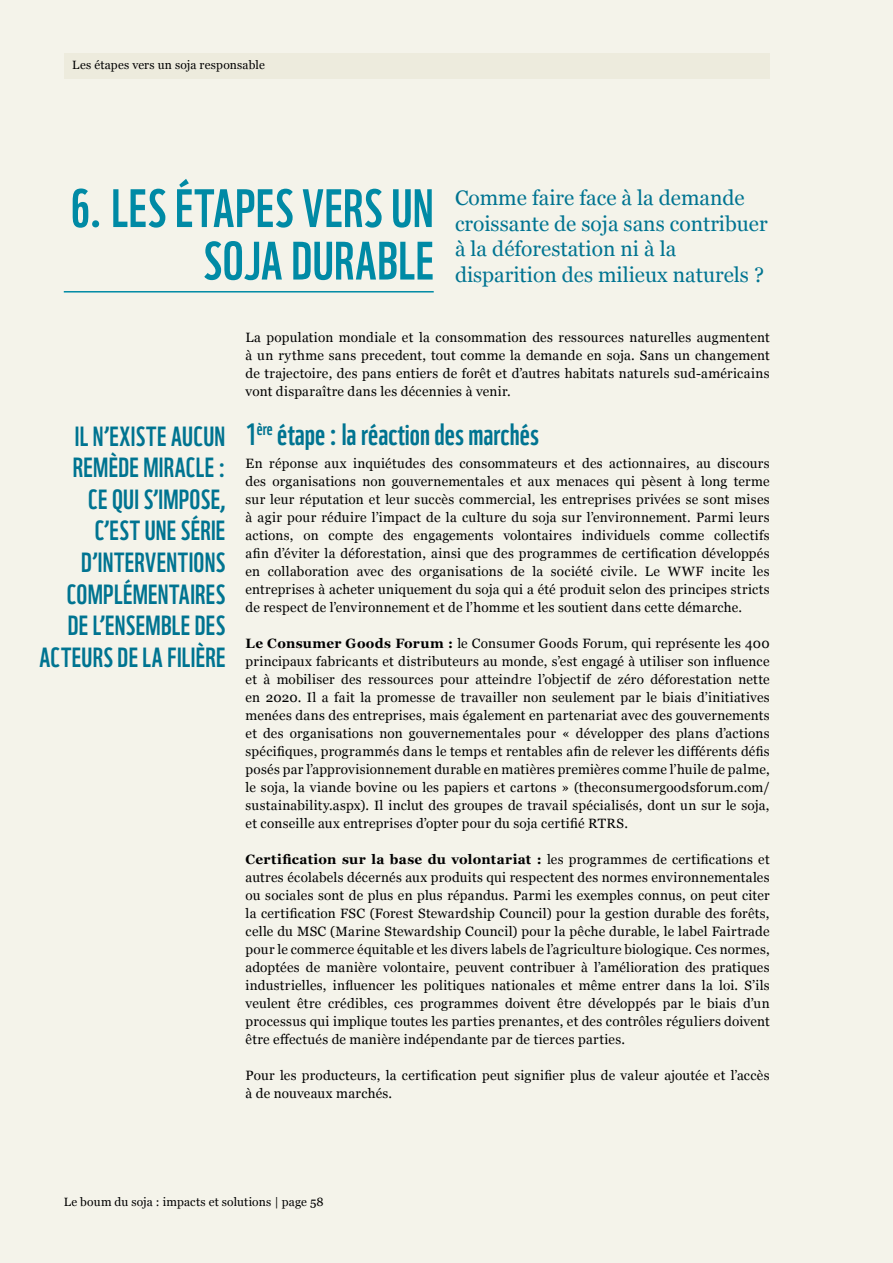
<style>
.page{position:relative;width:893px;height:1263px;background:#f4f3ea}
.page>*{position:absolute;margin:0;border:0;box-sizing:border-box;transform-origin:0 0}
.t1{font:52.5px/52.5px "WWF";color:#008aa5}
.t2{font:30px "WWF";color:#007491}
.t3{font:27px/31.5px "WWF";letter-spacing:.015em;color:#007491;text-align:right}
.t4{font:21px/25.5px "Georgia";color:#007491}
.t5{font:13.5px/18px "Georgia";letter-spacing:.02em;color:#000;text-align:justify}
.t6{font:12px "Georgia";letter-spacing:.02em;color:#000}
.s1{font-weight:700}
</style>
<div class="page">
<hr style="left:64px;top:291px;width:370px;height:1px;background:#008aa5">
<div style="left:64px;top:53px;width:706px;height:26px;background:#edebdd"></div>
<p class="t6" style="left:72px;top:56px;width:194px">Les étapes vers un soja responsable</p>
<h1 class="t1" style="left:203px;top:177px;width:209px;text-indent:-133px">6. LES ÉTAPES VERS UN<br>SOJA</h1>
<h1 class="t1" style="left:291px;top:229px;width:21px">DURABLE</h1>
<h3 class="t4" style="left:455px;top:184px;width:314px">Comme faire face à la demande croissante de soja sans contribuer à la déforestation ni à la disparition des milieux naturels ?</h3>
<h3 class="t3" style="left:39px;top:418px;width:187px">IL N’EXISTE AUCUN<br>REMÈDE MIRACLE :<br>CE QUI S’IMPOSE,<br>C’EST UNE SÉRIE<br>D’INTERVENTIONS<br>COMPLÉMENTAIRES<br>DE L’ENSEMBLE DES<br>ACTEURS DE LA FILIÈRE</h3>
<p class="t5" style="left:246px;top:328px;width:526px">La population mondiale et la consommation des ressources naturelles augmentent à un rythme sans precedent, tout comme la demande en soja. Sans un changement de trajectoire, des pans entiers de forêt et d’autres habitats naturels sud-américains vont disparaître dans les décennies à venir.</p>
<h2 class="t2" style="left:246px;top:411px;width:295px">1<sup>ÈRE</sup> ÉTAPE : LA RÉACTION DES MARCHÉS</h2>
<p class="t5" style="left:246px;top:454px;width:526px">En réponse aux inquiétudes des consommateurs et des actionnaires, au discours des organisations non gouvernementales et aux menaces qui pèsent à long terme sur leur réputation et leur succès commercial, les entreprises privées se sont mises à agir pour réduire l’impact de la culture du soja sur l’environnement. Parmi leurs actions, on compte des engagements volontaires individuels comme collectifs afin d’éviter la déforestation, ainsi que des programmes de certification développés en collaboration avec des organisations de la société civile. Le WWF incite les entreprises à acheter uniquement du soja qui a été produit selon des principes stricts de respect de l’environnement et de l’homme et les soutient dans cette démarche.</p>
<p class="t5" style="left:246px;top:634px;width:526px"><span class="s1">Le Consumer Goods Forum :</span> le Consumer Goods Forum, qui représente les 400 principaux fabricants et distributeurs au monde, s’est engagé à utiliser son influence et à mobiliser des ressources pour atteindre l’objectif de zéro déforestation nette en 2020. Il a fait la promesse de travailler non seulement par le biais d’initiatives menées dans des entreprises, mais également en partenariat avec des gouvernements et des organisations non gouvernementales pour « développer des plans d’actions spécifiques, programmés dans le temps et rentables afin de relever les différents défis posés par l’approvisionnement durable en matières premières comme l’huile de palme, le soja, la viande bovine ou les papiers et cartons » (theconsumergoodsforum.com/ sustainability.aspx). Il inclut des groupes de travail spécialisés, dont un sur le soja, et conseille aux entreprises d’opter pour du soja certifié RTRS.</p>
<p class="t5" style="left:246px;top:850px;width:526px"><span class="s1">Certification sur la base du volontariat :</span> les programmes de certifications et autres écolabels décernés aux produits qui respectent des normes environnementales ou sociales sont de plus en plus répandus. Parmi les exemples connus, on peut citer la certification FSC (Forest Stewardship Council) pour la gestion durable des forêts, celle du MSC (Marine Stewardship Council) pour la pêche durable, le label Fairtrade pour le commerce équitable et les divers labels de l’agriculture biologique. Ces normes, adoptées de manière volontaire, peuvent contribuer à l’amélioration des pratiques industrielles, influencer les politiques nationales et même entrer dans la loi. S’ils veulent être crédibles, ces programmes doivent être développés par le biais d’un processus qui implique toutes les parties prenantes, et des contrôles réguliers doivent être effectués de manière indépendante par de tierces parties.</p>
<p class="t5" style="left:246px;top:1066px;width:526px">Pour les producteurs, la certification peut signifier plus de valeur ajoutée et l’accès à de nouveaux marchés.</p>
<p class="t6" style="left:64px;top:1193px;width:261px">Le boum du soja : impacts et solutions | page 58</p>
</div>
